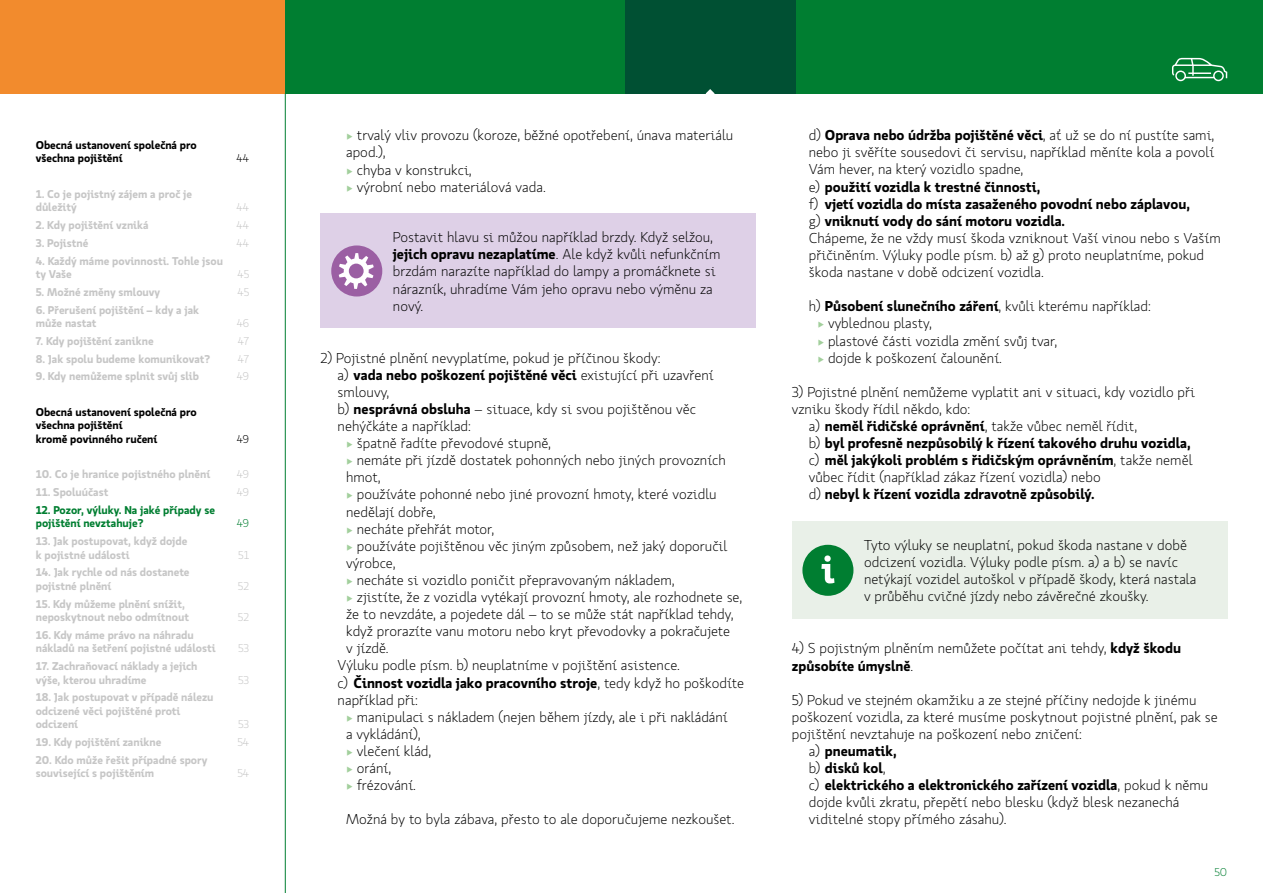
<style>
.page{position:relative;width:1263px;height:893px;background:#fff}
.page>*{position:absolute;margin:0;border:0;box-sizing:border-box;transform-origin:0 0}
.t1{font:300 14.25px/17.1px "Koop Pro";color:#000}
.t2{font:700 14.25px "Koop Pro";color:#000}
.t3{font:700 11.25px/13.5px "Koop Pro";color:#c6c6c6}
.t4{font:700 11.25px/13.5px "Koop Pro";color:#000}
.t5{font:700 11.25px/13.5px "Koop Pro";color:#007e31}
.t6{font:300 11.25px "Koop Pro";color:#c6c6c6}
.t7{font:300 11.25px "Koop Pro";color:#007e31}
.t8{font:300 11.25px "Koop Pro";color:#000}
.s1{color:#a2cf9c}
.s2{font-weight:700}
.s3{font-weight:300}
</style>
<div class="page">
<div style="left:0;top:0;width:285px;height:94px;background:#f28b2d"></div>
<div style="left:285px;top:0;width:978px;height:94px;background:#007e31"></div>
<div style="left:625px;top:0;width:170px;height:94px;background:#005033"></div>
<svg style="left:1172px;top:58px;width:55px;height:23px"></svg>
<hr style="left:285px;top:94px;width:1px;height:799px;background:#007e31">
<div style="left:321px;top:214px;width:435px;height:114px;background:#ded0e7"></div>
<div style="left:331px;top:245px;width:51px;height:51px;background:#9b5fa3;border-radius:50%"></div>
<svg style="left:339px;top:253px;width:35px;height:36px"></svg>
<div style="left:792px;top:521px;width:435px;height:98px;background:#e9f0e8"></div>
<div style="left:802px;top:545px;width:51px;height:51px;background:#007e31;border-radius:50%"></div>
<svg style="left:821px;top:555px;width:13px;height:28px"></svg>
<svg style="left:706px;top:89px;width:9px;height:5px"></svg>
<p class="t4" style="left:36px;top:138px;width:163px">Obecná ustanovení společná pro všechna pojištění</p>
<p class="t3" style="left:36px;top:187px;width:158px">1. Co je pojistný zájem a proč je důležitý</p>
<p class="t8" style="left:237px;top:151px;width:14px">44</p>
<p class="t6" style="left:237px;top:200px;width:14px">44</p>
<p class="t3" style="left:36px;top:218px;width:114px">2. Kdy pojištění vzniká</p>
<p class="t6" style="left:237px;top:218px;width:14px">44</p>
<p class="t3" style="left:36px;top:236px;width:54px">3. Pojistné</p>
<p class="t6" style="left:237px;top:235px;width:14px">44</p>
<p class="t3" style="left:36px;top:253px;width:189px">4. Každý máme povinnosti. Tohle jsou ty Vaše</p>
<p class="t6" style="left:237px;top:267px;width:13px">45</p>
<p class="t3" style="left:36px;top:285px;width:126px">5. Možné změny smlouvy</p>
<p class="t6" style="left:237px;top:284px;width:13px">45</p>
<p class="t3" style="left:36px;top:302px;width:165px">6. Přerušení pojištění – kdy a jak může nastat</p>
<p class="t6" style="left:237px;top:316px;width:14px">46</p>
<p class="t3" style="left:36px;top:334px;width:119px">7. Kdy pojištění zanikne</p>
<p class="t6" style="left:238px;top:333px;width:13px">47</p>
<p class="t3" style="left:36px;top:351px;width:176px">8. Jak spolu budeme komunikovat?</p>
<p class="t6" style="left:238px;top:351px;width:13px">47</p>
<p class="t3" style="left:36px;top:369px;width:165px">9. Kdy nemůžeme splnit svůj slib</p>
<p class="t6" style="left:237px;top:369px;width:14px">49</p>
<p class="t4" style="left:36px;top:405px;width:163px">Obecná ustanovení společná pro všechna pojištění<br>kromě povinného ručení</p>
<p class="t8" style="left:237px;top:431px;width:14px">49</p>
<p class="t3" style="left:36px;top:467px;width:176px">10. Co je hranice pojistného plnění</p>
<p class="t6" style="left:237px;top:467px;width:14px">49</p>
<p class="t3" style="left:36px;top:485px;width:74px">11. Spoluúčast</p>
<p class="t6" style="left:237px;top:485px;width:14px">49</p>
<p class="t5" style="left:36px;top:503px;width:181px">12. Pozor, výluky. Na jaké případy se pojištění nevztahuje?</p>
<p class="t7" style="left:237px;top:516px;width:14px">49</p>
<p class="t3" style="left:36px;top:534px;width:153px">13. Jak postupovat, když dojde k pojistné události</p>
<p class="t3" style="left:36px;top:565px;width:155px">14. Jak rychle od nás dostanete pojistné plnění</p>
<p class="t3" style="left:36px;top:596px;width:155px">15. Kdy můžeme plnění snížit, neposkytnout nebo odmítnout</p>
<p class="t3" style="left:36px;top:628px;width:181px">16. Kdy máme právo na náhradu nákladů na šetření pojistné události</p>
<p class="t3" style="left:36px;top:659px;width:163px">17. Zachraňovací náklady a jejich výše, kterou uhradíme</p>
<p class="t3" style="left:36px;top:690px;width:179px">18. Jak postupovat v případě nálezu odcizené věci pojištěné proti odcizení</p>
<p class="t6" style="left:238px;top:547px;width:13px">51</p>
<p class="t6" style="left:238px;top:578px;width:13px">52</p>
<p class="t6" style="left:238px;top:610px;width:13px">52</p>
<p class="t6" style="left:238px;top:641px;width:13px">53</p>
<p class="t6" style="left:238px;top:672px;width:13px">53</p>
<p class="t6" style="left:238px;top:717px;width:13px">53</p>
<p class="t3" style="left:36px;top:735px;width:127px">19. Kdy pojištění zanikne</p>
<p class="t6" style="left:237px;top:735px;width:13px">54</p>
<p class="t3" style="left:36px;top:753px;width:173px">20. Kdo může řešit případné spory související s pojištěním</p>
<p class="t6" style="left:237px;top:766px;width:13px">54</p>
<p class="t1" style="left:346px;top:127px;width:389px"><span class="s1">•</span> trvalý vliv provozu (koroze, běžné opotřebení, únava materiálu apod.),</p>
<p class="t1" style="left:346px;top:161px;width:127px"><span class="s1">•</span> chyba v konstrukci,</p>
<p class="t1" style="left:346px;top:178px;width:201px"><span class="s1">•</span> výrobní nebo materiálová vada.</p>
<p class="t1" style="left:393px;top:228px;width:329px">Postavit hlavu si můžou například brzdy. Když selžou, <span class="s2">jejich opravu nezaplatíme</span>. Ale když kvůli nefunkčním brzdám narazíte například do lampy a promáčknete si nárazník, uhradíme Vám jeho opravu nebo výměnu za nový.</p>
<p class="t1" style="left:338px;top:349px;width:378px;text-indent:-17px">2) Pojistné plnění nevyplatíme, pokud je příčinou škody:<br>a) <span class="s2">vada nebo poškození pojištěné věci</span> existující při uzavření smlouvy,<br>b) <span class="s2">nesprávná obsluha</span> – situace, kdy si svou pojištěnou věc nehýčkáte a například:</p>
<p class="t1" style="left:346px;top:434px;width:206px"><span class="s1">•</span> špatně řadíte převodové stupně,</p>
<p class="t1" style="left:346px;top:452px;width:381px"><span class="s1">•</span> nemáte při jízdě dostatek pohonných nebo jiných provozních hmot,</p>
<p class="t1" style="left:346px;top:486px;width:372px"><span class="s1">•</span> používáte pohonné nebo jiné provozní hmoty, které vozidlu nedělají dobře,</p>
<p class="t1" style="left:346px;top:520px;width:150px"><span class="s1">•</span> necháte přehřát motor,</p>
<p class="t1" style="left:346px;top:537px;width:383px"><span class="s1">•</span> používáte pojištěnou věc jiným způsobem, než jaký doporučil výrobce,</p>
<p class="t1" style="left:346px;top:571px;width:330px"><span class="s1">•</span> necháte si vozidlo poničit přepravovaným nákladem,</p>
<p class="t1" style="left:346px;top:588px;width:397px"><span class="s1">•</span> zjistíte, že z vozidla vytékají provozní hmoty, ale rozhodnete se,</p>
<p class="t1" style="left:346px;top:605px;width:389px">že to nevzdáte, a pojedete dál – to se může stát například tehdy,</p>
<p class="t1" style="left:346px;top:623px;width:385px">když prorazíte vanu motoru nebo kryt převodovky a pokračujete</p>
<p class="t1" style="left:346px;top:640px;width:44px">v jízdě.</p>
<p class="t1" style="left:338px;top:657px;width:344px">Výluku podle písm. b) neuplatníme v pojištění asistence.</p>
<p class="t2" style="left:338px;top:672px;width:408px"><span class="s3">c)</span> Činnost vozidla jako pracovního stroje<span class="s3">, tedy když ho poškodíte</span></p>
<p class="t1" style="left:338px;top:691px;width:82px">například při:</p>
<p class="t1" style="left:346px;top:708px;width:383px"><span class="s1">•</span> manipulaci s nákladem (nejen během jízdy, ale i při nakládání a vykládání),</p>
<p class="t1" style="left:346px;top:742px;width:87px"><span class="s1">•</span> vlečení klád,</p>
<p class="t1" style="left:346px;top:759px;width:47px"><span class="s1">•</span> orání,</p>
<p class="t1" style="left:346px;top:776px;width:71px"><span class="s1">•</span> frézování.</p>
<p class="t1" style="left:346px;top:811px;width:390px">Možná by to byla zábava, přesto to ale doporučujeme nezkoušet.</p>
<p class="t1" style="left:809px;top:127px;width:413px">d) <span class="s2">Oprava nebo údržba pojištěné věci</span>, ať už se do ní pustíte sami, nebo ji svěříte sousedovi či servisu, například měníte kola a povolí Vám hever, na který vozidlo spadne,<br>e) <span class="s2">použití vozidla k trestné činnosti,<br></span>f) <span class="s2">vjetí vozidla do místa zasaženého povodní nebo záplavou,<br></span>g) <span class="s2">vniknutí vody do sání motoru vozidla.<br></span>Chápeme, že ne vždy musí škoda vzniknout Vaší vinou nebo s Vaším přičiněním. Výluky podle písm. b) až g) proto neuplatníme, pokud škoda nastane v době odcizení vozidla.</p>
<p class="t1" style="left:809px;top:298px;width:344px">h) <span class="s2">Působení slunečního záření</span>, kvůli kterému například:</p>
<p class="t1" style="left:817px;top:315px;width:116px"><span class="s1">•</span> vyblednou plasty,</p>
<p class="t1" style="left:817px;top:332px;width:241px"><span class="s1">•</span> plastové části vozidla změní svůj tvar,</p>
<p class="t1" style="left:817px;top:349px;width:186px"><span class="s1">•</span> dojde k poškození čalounění.</p>
<p class="t1" style="left:792px;top:383px;width:405px">3) Pojistné plnění nemůžeme vyplatit ani v situaci, kdy vozidlo při</p>
<p class="t1" style="left:792px;top:400px;width:180px">vzniku škody řídil někdo, kdo:</p>
<p class="t1" style="left:809px;top:417px;width:330px">a) <span class="s2">neměl řidičské oprávnění</span>, takže vůbec neměl řídit,</p>
<p class="t2" style="left:809px;top:433px;width:383px"><span class="s3">b)</span> byl profesně nezpůsobilý k řízení takového druhu vozidla,</p>
<p class="t2" style="left:809px;top:450px;width:385px"><span class="s3">c)</span> měl jakýkoli problém s řidičským oprávněním<span class="s3">, takže neměl</span></p>
<p class="t1" style="left:809px;top:469px;width:293px">vůbec řídit (například zákaz řízení vozidla) nebo</p>
<p class="t2" style="left:809px;top:484px;width:287px"><span class="s3">d)</span> nebyl k řízení vozidla zdravotně způsobilý.</p>
<p class="t1" style="left:864px;top:536px;width:334px">Tyto výluky se neuplatní, pokud škoda nastane v době odcizení vozidla. Výluky podle písm. a) a b) se navíc netýkají vozidel autoškol v případě škody, která nastala v průběhu cvičné jízdy nebo závěrečné zkoušky.</p>
<p class="t1" style="left:792px;top:640px;width:391px">4) S pojistným plněním nemůžete počítat ani tehdy, <span class="s2">když škodu způsobíte úmyslně</span>.</p>
<p class="t1" style="left:792px;top:691px;width:406px">5) Pokud ve stejném okamžiku a ze stejné příčiny nedojde k jinému</p>
<p class="t1" style="left:792px;top:708px;width:428px">poškození vozidla, za které musíme poskytnout pojistné plnění, pak se</p>
<p class="t1" style="left:792px;top:725px;width:292px">pojištění nevztahuje na poškození nebo zničení:</p>
<p class="t2" style="left:809px;top:741px;width:89px"><span class="s3">a)</span> pneumatik,</p>
<p class="t2" style="left:809px;top:758px;width:78px"><span class="s3">b)</span> disků kol<span class="s3">,</span></p>
<p class="t2" style="left:809px;top:775px;width:401px"><span class="s3">c)</span> elektrického a elektronického zařízení vozidla<span class="s3">, pokud k němu</span></p>
<p class="t1" style="left:809px;top:794px;width:372px">dojde kvůli zkratu, přepětí nebo blesku (když blesk nezanechá</p>
<p class="t1" style="left:809px;top:811px;width:199px">viditelné stopy přímého zásahu).</p>
<p class="t7" style="left:1214px;top:864px;width:14px">50</p>
</div>
